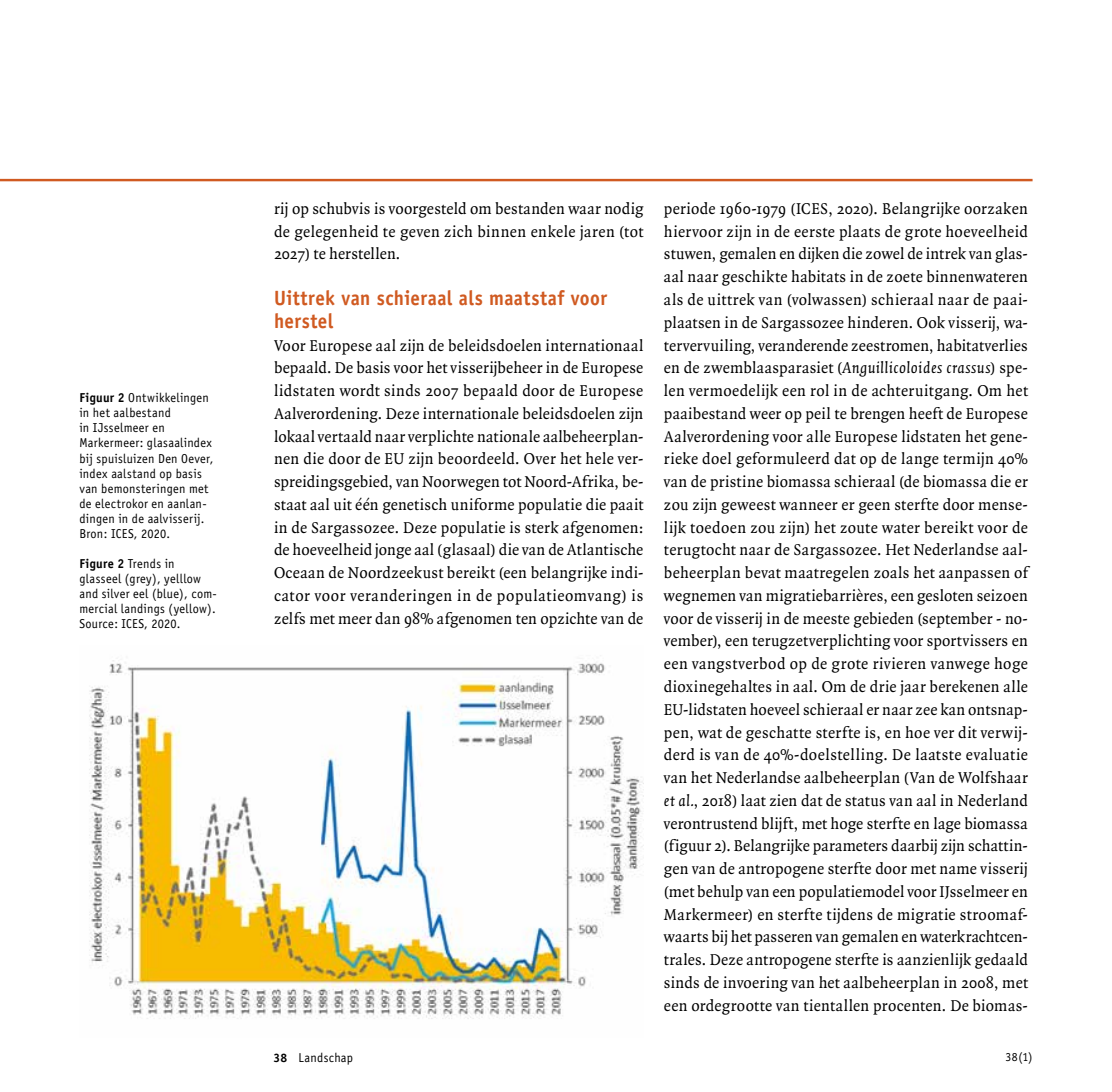
<style>
.page{position:relative;width:1112px;height:1092px;background:#fff}
.page>*{position:absolute;margin:0;border:0;box-sizing:border-box;transform-origin:0 0}
.t1{font:700 20.65px/22.8px "Officina Sans";letter-spacing:.02em;color:#d05a21;scale:.92 1}
.t2{font:16.8px/22.8px "Quadraat";letter-spacing:.02em;color:#000;text-align:justify;scale:.96 1}
.t3{font:12.95px/15px "Officina Sans";letter-spacing:.025em;color:#000;scale:.95 1}
.t4{font:12.25px "Officina Sans";color:#000;scale:.96 1}
.s1{font-weight:700}
.s2{font-style:italic}
.s3{font-weight:700;font-size:12.25px}
</style>
<div class="page">
<hr style="left:0;top:179px;width:1032px;height:2px;background:#d05a21">
<img style="left:89px;top:660px;width:554px;height:359px">
<p class="t3" style="left:79px;top:390px;width:143px"><span class="s1">Figuur 2</span> Ontwikkelingen in het aalbestand<br>in IJsselmeer en<br>Markermeer: glasaalindex bij spuisluizen Den Oever, index aalstand op basis van bemonsteringen met de electrokor en aanlan&shy;dingen in de aalvisserij.<br>Bron: ICES, 2020.</p>
<p class="t3" style="left:79px;top:556px;width:146px"><span class="s1">Figure 2</span> Trends in glasseel (grey), yelllow and silver eel (blue), com&shy;mercial landings (yellow).<br>Source: ICES, 2020.</p>
<p class="t2" style="left:274px;top:198px;width:386px">rij op schubvis is voorgesteld om bestanden waar nodig de gelegenheid te geven zich binnen enkele jaren (tot 2027) te herstellen.</p>
<p class="t1" style="left:274px;top:286px;width:363px">Uittrek van schieraal als maatstaf voor herstel</p>
<p class="t2" style="left:274px;top:334px;width:386px">Voor Europese aal zijn de beleidsdoelen internationaal bepaald. De basis voor het visserijbeheer in de Europese lidstaten wordt sinds 2007 bepaald door de Europese Aalverordening. Deze internationale beleidsdoelen zijn lokaal vertaald naar verplichte nationale aalbeheerplan&shy;nen die door de EU zijn beoordeeld. Over het hele ver&shy;spreidingsgebied, van Noorwegen tot Noord-Afrika, be&shy;staat aal uit één genetisch uniforme populatie die paait in de Sargassozee. Deze populatie is sterk afgenomen: de hoeveelheid jonge aal (glasaal) die van de Atlantische Oceaan de Noordzeekust bereikt (een belangrijke indi&shy;cator voor veranderingen in de populatieomvang) is zelfs met meer dan 98% afgenomen ten opzichte van de</p>
<p class="t2" style="left:663px;top:198px;width:380px">periode 1960-1979 (ICES, 2020). Belangrijke oorzaken hiervoor zijn in de eerste plaats de grote hoeveelheid stuwen, gemalen en dijken die zowel de intrek van glas&shy;aal naar geschikte habitats in de zoete binnenwateren als de uittrek van (volwassen) schieraal naar de paai&shy;plaatsen in de Sargassozee hinderen. Ook visserij, wa&shy;tervervuiling, veranderende zeestromen, habitatverlies en de zwemblaasparasiet (<span class="s2">Anguillicoloides crassus</span>) spe&shy;len vermoedelijk een rol in de achteruitgang. Om het paaibestand weer op peil te brengen heeft de Europese Aalverordening voor alle Europese lidstaten het gene&shy;rieke doel geformuleerd dat op de lange termijn 40% van de pristine biomassa schieraal (de biomassa die er zou zijn geweest wanneer er geen sterfte door mense&shy;lijk toedoen zou zijn) het zoute water bereikt voor de terugtocht naar de Sargassozee. Het Nederlandse aal&shy;beheerplan bevat maatregelen zoals het aanpassen of wegnemen van migratiebarrières, een gesloten seizoen voor de visserij in de meeste gebieden (september - no&shy;vember), een terugzetverplichting voor sportvissers en een vangstverbod op de grote rivieren vanwege hoge dioxinegehaltes in aal. Om de drie jaar berekenen alle EU-lidstaten hoeveel schieraal er naar zee kan ontsnap&shy;pen, wat de geschatte sterfte is, en hoe ver dit verwij&shy;derd is van de 40%-doelstelling. De laatste evaluatie van het Nederlandse aalbeheerplan (Van de Wolfshaar <span class="s2">et al.</span>, 2018) laat zien dat de status van aal in Nederland verontrustend blijft, met hoge sterfte en lage biomassa (figuur 2). Belangrijke parameters daarbij zijn schattin&shy;gen van de antropogene sterfte door met name visserij (met behulp van een populatiemodel voor IJsselmeer en Markermeer) en sterfte tijdens de migratie stroomaf&shy;waarts bij het passeren van gemalen en waterkrachtcen&shy;trales. Deze antropogene sterfte is aanzienlijk gedaald sinds de invoering van het aalbeheerplan in 2008, met een ordegrootte van tientallen procenten. De biomas-</p>
<p class="t3" style="left:273px;top:1049px;width:85px"><span class="s3">38</span> Landschap</p>
<p class="t4" style="left:1005px;top:1050px;width:30px">38(1)</p>
</div>
